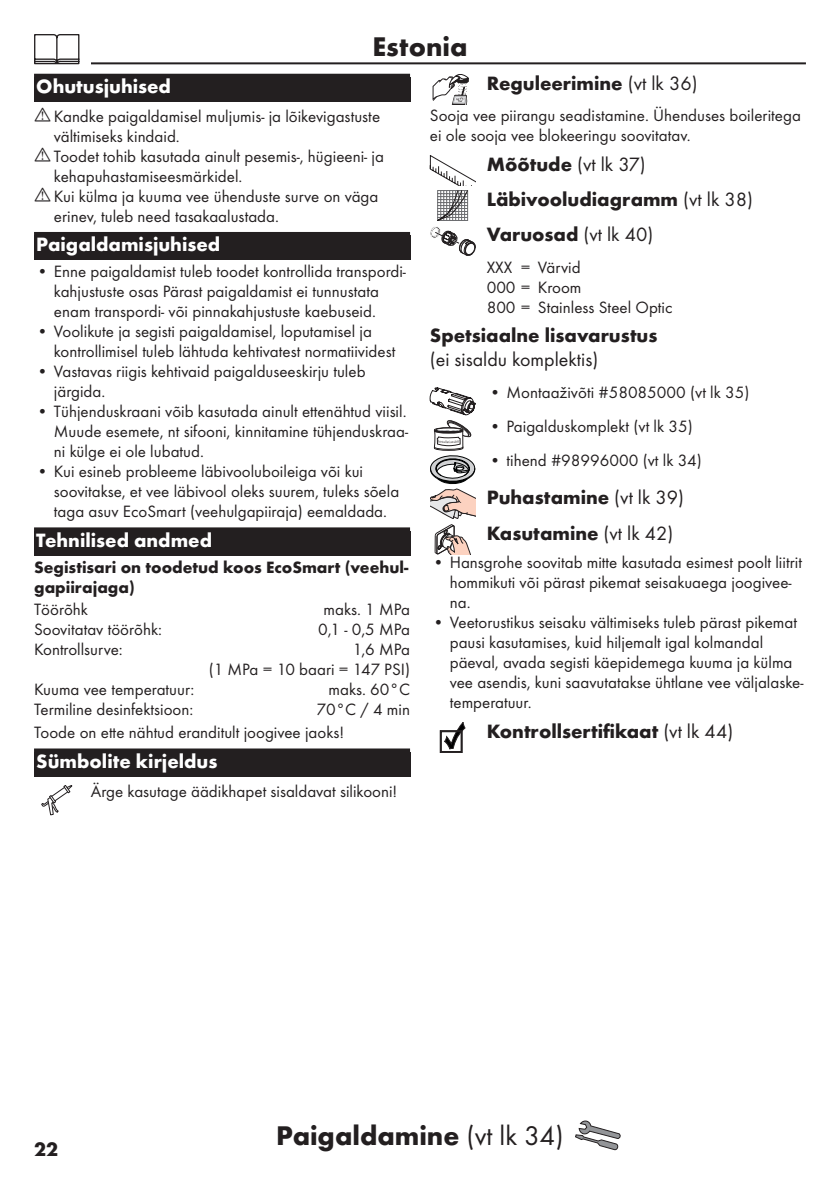
<style>
.page{position:relative;width:840px;height:1191px;background:#fff}
.page>*{position:absolute;margin:0;border:0;box-sizing:border-box;transform-origin:0 0}
.Montage_mit_Symbol_ET{font:700 28px "Futura TOT";color:#231f20}
.Sprache_Rahmenwechsel_ET{font:700 28px "Futura TOT";color:#231f20}
.Ueberschrift_Grafik_ET{font:700 20px "Futura TOT";color:#231f20}
.Ueberschrift_ET{font:700 20px "Futura TOT";color:#fff}
.Ueberschrift_nach_Grafik_ET{font:700 20px/24px "Futura TOT";color:#231f20}
.Ueberschrift_Grafik__folgeText_ET{font:700 20px "Futura TOT";color:#231f20}
.Ueberschrift_Grafik_ET-2{font:20px "Futura TOT Boo";color:#231f20}
.Ueberschrift___ET{font:700 20px "Futura TOT";color:#fff}
.Normaltext_nach_Grafik_ET{font:17px/20px "Futura TOT Boo";color:#231f20}
.Techn__Daten_ET{font:17px/20px "Futura TOT Boo";color:#231f20;text-align:right}
.Hinweis_ET{font:700 17px/20px "Futura TOT";color:#231f20}
.Normaltext_Grafik_ET{font:17px "Futura TOT Boo";color:#231f20}
.Farbe_ET{font:17px "Futura TOT Boo";color:#231f20}
.Normaltext_ET{font:17px "Futura TOT Boo";color:#231f20}
.s1{font-family:"Futura TOT Boo";font-weight:400}
.s2{font-family:"Futura TOT";font-weight:700}
</style>
<div class="page">
<hr style="left:34px;top:62px;width:771px;height:2px;background:#231f20">
<div style="left:23px;top:34px;width:68px;height:34px;background:#fff"></div>
<svg style="left:34px;top:34px;width:45px;height:30px"></svg>
<svg style="left:575px;top:1120px;width:45px;height:30px"></svg>
<div style="left:34px;top:74px;width:376px;height:28px;background:#231f20"></div>
<div style="left:34px;top:232px;width:376px;height:28px;background:#231f20"></div>
<div style="left:34px;top:527px;width:376px;height:28px;background:#231f20"></div>
<div style="left:34px;top:748px;width:376px;height:28px;background:#231f20"></div>
<svg style="left:41px;top:785px;width:32px;height:30px"></svg>
<svg style="left:432px;top:74px;width:36px;height:31px"></svg>
<svg style="left:429px;top:155px;width:46px;height:101px"></svg>
<svg style="left:429px;top:387px;width:46px;height:167px"></svg>
<svg style="left:440px;top:722px;width:25px;height:30px"></svg>
<p class="Sprache_Rahmenwechsel_ET" style="left:372px;top:29px;width:96px">Estonia</p>
<p class="Ueberschrift___ET" style="left:36px;top:74px;width:136px">Ohutusjuhised</p>
<p class="Normaltext_nach_Grafik_ET" style="left:54px;top:106px;width:327px">Kandke paigaldamisel muljumis- ja lõikevigastuste vältimiseks kindaid.</p>
<p class="Normaltext_nach_Grafik_ET" style="left:54px;top:146px;width:331px">Toodet tohib kasutada ainult pesemis-, hügieeni- ja kehapuhastamiseesmärkidel.</p>
<p class="Normaltext_nach_Grafik_ET" style="left:54px;top:186px;width:326px">Kui külma ja kuuma vee ühenduste surve on väga erinev, tuleb need tasakaalustada.</p>
<p class="Ueberschrift_ET" style="left:36px;top:232px;width:185px">Paigaldamisjuhised</p>
<p class="Normaltext_nach_Grafik_ET" style="left:54px;top:261px;width:353px;text-indent:-17px">• Enne paigaldamist tuleb toodet kontrollida transpordi&shy;kahjustuste osas Pärast paigaldamist ei tunnustata enam transpordi- või pinnakahjustuste kaebuseid.</p>
<p class="Normaltext_nach_Grafik_ET" style="left:54px;top:321px;width:343px;text-indent:-17px">• Voolikute ja segisti paigaldamisel, loputamisel ja kontrollimisel tuleb lähtuda kehtivatest normatiividest</p>
<p class="Normaltext_nach_Grafik_ET" style="left:54px;top:361px;width:313px;text-indent:-17px">• Vastavas riigis kehtivaid paigalduseeskirju tuleb järgida.</p>
<p class="Normaltext_nach_Grafik_ET" style="left:54px;top:401px;width:355px;text-align:justify;text-indent:-17px">• Tühjenduskraani võib kasutada ainult ettenähtud viisil.<br>Muude esemete, nt sifooni, kinnitamine tühjenduskraa&shy;ni külge ei ole lubatud.</p>
<p class="Normaltext_nach_Grafik_ET" style="left:54px;top:461px;width:346px;text-indent:-17px">• Kui esineb probleeme läbivooluboileiga või kui soovitakse, et vee läbivool oleks suurem, tuleks sõela taga asuv EcoSmart (veehulgapiiraja) eemaldada.</p>
<p class="Ueberschrift_ET" style="left:36px;top:528px;width:177px">Tehnilised andmed</p>
<p class="Hinweis_ET" style="left:34px;top:556px;width:375px">Segistisari on toodetud koos EcoSmart (veehul&shy;gapiirajaga)</p>
<p class="Techn__Daten_ET" style="left:34px;top:599px;width:55px">Töörõhk</p>
<p class="Techn__Daten_ET" style="left:323px;top:599px;width:88px">maks. 1 MPa</p>
<p class="Techn__Daten_ET" style="left:34px;top:619px;width:129px">Soovitatav töörõhk:</p>
<p class="Techn__Daten_ET" style="left:318px;top:619px;width:93px">0,1 - 0,5 MPa</p>
<p class="Techn__Daten_ET" style="left:34px;top:639px;width:90px">Kontrollsurve:</p>
<p class="Techn__Daten_ET" style="left:208px;top:639px;width:203px">1,6 MPa<br>(1 MPa = 10 baari = 147 PSI)</p>
<p class="Techn__Daten_ET" style="left:34px;top:679px;width:161px">Kuuma vee temperatuur:</p>
<p class="Techn__Daten_ET" style="left:328px;top:679px;width:83px">maks. 60°C</p>
<p class="Techn__Daten_ET" style="left:34px;top:699px;width:161px">Termiline desinfektsioon:</p>
<p class="Techn__Daten_ET" style="left:316px;top:699px;width:95px">70°C / 4 min</p>
<p class="Normaltext_ET" style="left:34px;top:722px;width:311px">Toode on ette nähtud eranditult joogivee jaoks!</p>
<p class="Ueberschrift_ET" style="left:36px;top:749px;width:182px">Sümbolite kirjeldus</p>
<p class="Normaltext_Grafik_ET" style="left:91px;top:780px;width:308px">Ärge kasutage äädikhapet sisaldavat silikooni!</p>
<p class="Ueberschrift_Grafik__folgeText_ET" style="left:486px;top:70px;width:212px">Reguleerimine <span class="s1">(vt lk 36)</span></p>
<p class="Normaltext_nach_Grafik_ET" style="left:429px;top:105px;width:372px">Sooja vee piirangu seadistamine. Ühenduses boileritega ei ole sooja vee blokeeringu soovitatav.</p>
<p class="Ueberschrift_Grafik_ET-2" style="left:486px;top:152px;width:161px"><span class="s2">Mõõtude</span> (vt lk 37)</p>
<p class="Ueberschrift_Grafik_ET" style="left:486px;top:187px;width:268px">Läbivooludiagramm <span class="s1">(vt lk 38)</span></p>
<p class="Ueberschrift_Grafik_ET" style="left:486px;top:222px;width:168px">Varuosad <span class="s1">(vt lk 40)</span></p>
<p class="Farbe_ET" style="left:486px;top:257px;width:95px">XXX = Värvid</p>
<p class="Farbe_ET" style="left:486px;top:277px;width:96px">000 = Kroom</p>
<p class="Farbe_ET" style="left:486px;top:297px;width:187px">800 = Stainless Steel Optic</p>
<p class="Ueberschrift_nach_Grafik_ET" style="left:429px;top:323px;width:229px">Spetsiaalne lisavarustus <span class="s1">(ei sisaldu komplektis)</span></p>
<p class="Normaltext_nach_Grafik_ET" style="left:489px;top:382px;width:261px">• Montaaživõti #58085000 (vt lk 35)</p>
<p class="Normaltext_nach_Grafik_ET" style="left:489px;top:416px;width:205px">• Paigalduskomplekt (vt lk 35)</p>
<p class="Normaltext_nach_Grafik_ET" style="left:489px;top:450px;width:214px">• tihend #98996000 (vt lk 34)</p>
<p class="Ueberschrift_Grafik_ET" style="left:486px;top:485px;width:199px">Puhastamine <span class="s1">(vt lk 39)</span></p>
<p class="Ueberschrift_Grafik__folgeText_ET" style="left:486px;top:520px;width:188px">Kasutamine <span class="s1">(vt lk 42)</span></p>
<p class="Normaltext_nach_Grafik_ET" style="left:449px;top:552px;width:353px;text-indent:-17px">• Hansgrohe soovitab mitte kasutada esimest poolt liitrit hommikuti või pärast pikemat seisakuaega joogivee&shy;na.</p>
<p class="Normaltext_nach_Grafik_ET" style="left:449px;top:612px;width:355px;text-indent:-17px">• Veetorustikus seisaku vältimiseks tuleb pärast pikemat pausi kasutamises, kuid hiljemalt igal kolmandal päeval, avada segisti käepidemega kuuma ja külma vee asendis, kuni saavutatakse ühtlane vee väljalaske&shy;temperatuur.</p>
<p class="Ueberschrift_Grafik_ET" style="left:486px;top:718px;width:248px">Kontrollsertifikaat <span class="s1">(vt lk 44)</span></p>
<p class="Ueberschrift_nach_Grafik_ET" style="left:34px;top:1136px;width:25px">22</p>
<p class="Montage_mit_Symbol_ET" style="left:276px;top:1118px;width:289px">Paigaldamine <span class="s1">(vt lk 34)</span></p>
</div>
